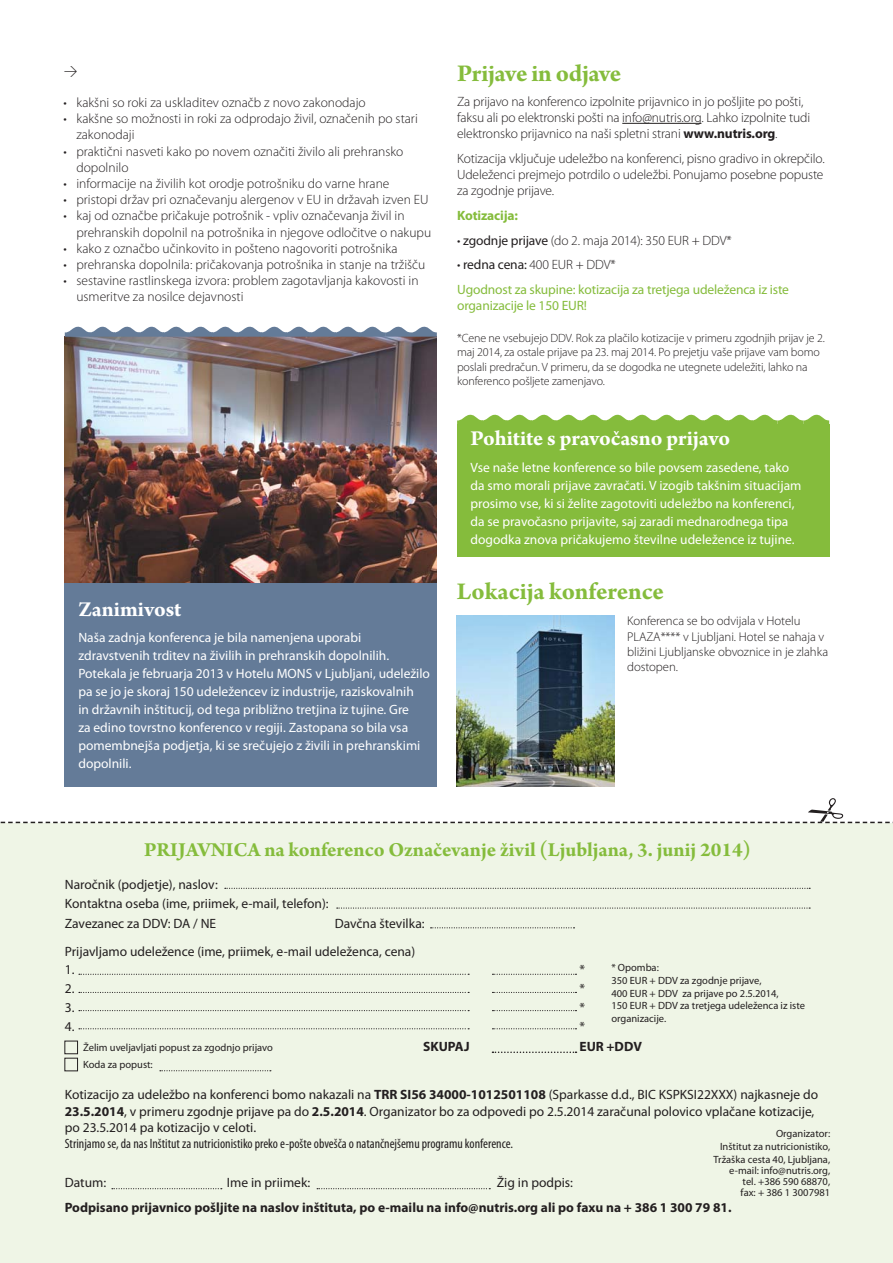
<style>
.page{position:relative;width:893px;height:1263px;background:#fff}
.page>*{position:absolute;margin:0;border:0;box-sizing:border-box;transform-origin:0 0}
.t1{font:700 25.5px "Arno Pro";letter-spacing:-.005em;color:#85bc3c}
.t2{font:700 22.5px "Arno Pro";color:#fff}
.t3{font:700 21px "Arno Pro";color:#85bc3c}
.t4{font:300 13.5px/16.2px "Myriad Pro";color:#231f20}
.t5{font:13.5px/18px "Myriad Pro";color:#fff}
.t6{font:13.5px/19.5px "Myriad Pro";color:#231f20}
.t7{font:700 13.5px "Myriad Pro";color:#231f20}
.t8{font:13.5px/24.8px "Myriad Pro";letter-spacing:-.01em;color:#85bc3c}
.t9{font:condensed 13.5px "Myriad Pro";color:#231f20}
.t10{font:700 13.5px "Myriad Pro";letter-spacing:-.01em;color:#85bc3c}
.t11{font:13.5px "AEDIN Svetla";color:#231f20}
.t12{font:300 12.75px/15.3px "Myriad Pro";letter-spacing:-.005em;color:#231f20}
.t13{font:300 12px/14.4px "Myriad Pro";letter-spacing:-.01em;color:#231f20}
.t14{font:10.5px/12.6px "Myriad Pro";color:#231f20}
.s1{font-weight:700}
.s2{font-weight:400}
.s3{font-weight:300;color:#231f20}
.s4{color:#231f20}
</style>
<div class="page">
<div style="left:65px;top:433px;width:372px;height:353px;background:#647b98"></div>
<div style="left:457px;top:424px;width:372px;height:133px;background:#85bc3c"></div>
<img style="left:65px;top:337px;width:372px;height:245px">
<svg style="left:65px;top:326px;width:372px;height:11px"></svg>
<svg style="left:457px;top:414px;width:372px;height:10px"></svg>
<img style="left:456px;top:616px;width:159px;height:170px">
<hr style="left:622px;top:123px;width:79px;height:1px;background:#231f20">
<div style="left:0;top:823px;width:893px;height:440px;background:#eff5e6"></div>
<svg style="left:112px;top:1188px;width:110px;height:1px"></svg>
<svg style="left:317px;top:1188px;width:173px;height:1px"></svg>
<svg style="left:225px;top:888px;width:585px;height:1px"></svg>
<svg style="left:337px;top:907px;width:473px;height:2px"></svg>
<svg style="left:431px;top:927px;width:143px;height:1px"></svg>
<svg style="left:160px;top:1070px;width:111px;height:1px"></svg>
<svg style="left:79px;top:974px;width:390px;height:1px"></svg>
<svg style="left:79px;top:992px;width:390px;height:1px"></svg>
<svg style="left:79px;top:1010px;width:390px;height:1px"></svg>
<svg style="left:79px;top:1028px;width:390px;height:1px"></svg>
<svg style="left:492px;top:974px;width:84px;height:1px"></svg>
<svg style="left:492px;top:992px;width:84px;height:1px"></svg>
<svg style="left:492px;top:1010px;width:84px;height:1px"></svg>
<svg style="left:492px;top:1028px;width:84px;height:1px"></svg>
<svg style="left:492px;top:1051px;width:84px;height:2px"></svg>
<div style="left:64px;top:1040px;width:14px;height:14px;border:1px solid #231f20"></div>
<div style="left:64px;top:1058px;width:14px;height:13px;border:1px solid #231f20"></div>
<svg style="left:0;top:798px;width:893px;height:25px"></svg>
<p class="t11" style="left:64px;top:65px;width:15px">&gt;</p>
<p class="t4" style="left:64px;top:96px;width:304px">• kakšni so roki za uskladitev označb z novo zakonodajo</p>
<p class="t4" style="left:76px;top:112px;width:343px;text-indent:-13px">• kakšne so možnosti in roki za odprodajo živil, označenih po stari zakonodaji</p>
<p class="t4" style="left:76px;top:144px;width:329px;text-indent:-13px">• praktični nasveti kako po novem označiti živilo ali prehransko dopolnilo</p>
<p class="t4" style="left:64px;top:177px;width:327px">• informacije na živilih kot orodje potrošniku do varne hrane</p>
<p class="t4" style="left:64px;top:193px;width:367px">• pristopi držav pri označevanju alergenov v EU in državah izven EU</p>
<p class="t4" style="left:76px;top:209px;width:356px;text-indent:-13px">• kaj od označbe pričakuje potrošnik - vpliv označevanja živil in prehranskih dopolnil na potrošnika in njegove odločitve o nakupu</p>
<p class="t4" style="left:64px;top:241px;width:335px">• kako z označbo učinkovito in pošteno nagovoriti potrošnika</p>
<p class="t4" style="left:64px;top:258px;width:363px">• prehranska dopolnila: pričakovanja potrošnika in stanje na tržišču</p>
<p class="t4" style="left:76px;top:274px;width:344px;text-indent:-13px">• sestavine rastlinskega izvora: problem zagotavljanja kakovosti in usmeritve za nosilce dejavnosti</p>
<h2 class="t2" style="left:78px;top:595px;width:104px">Zanimivost</h2>
<p class="t5" style="left:78px;top:630px;width:353px">Naša zadnja konferenca je bila namenjena uporabi zdravstvenih trditev na živilih in prehranskih dopolnilih.<br>Potekala je februarja 2013 v Hotelu MONS v Ljubljani, udeležilo pa se jo je skoraj 150 udeležencev iz industrije, raziskovalnih<br>in državnih inštitucij, od tega približno tretjina iz tujine. Gre<br>za edino tovrstno konferenco v regiji. Zastopana so bila vsa pomembnejša podjetja, ki se srečujejo z živili in prehranskimi dopolnili.</p>
<h1 class="t1" style="left:457px;top:57px;width:166px">Prijave in odjave</h1>
<p class="t4" style="left:457px;top:95px;width:355px">Za prijavo na konferenco izpolnite prijavnico in jo pošljite po pošti, faksu ali po elektronski pošti na info@nutris.org. Lahko izpolnite tudi elektronsko prijavnico na naši spletni strani <span class="s1">www.nutris.org</span>.</p>
<p class="t4" style="left:457px;top:152px;width:369px;text-align:justify">Kotizacija vključuje udeležbo na konferenci, pisno gradivo in okrepčilo.<br>Udeleženci prejmejo potrdilo o udeležbi. Ponujamo posebne popuste za zgodnje prijave.</p>
<p class="t10" style="left:457px;top:210px;width:62px">Kotizacija:</p>
<p class="t4" style="left:457px;top:233px;width:276px">• <span class="s2">zgodnje prijave</span> (do 2. maja 2014): 350 EUR + DDV*</p>
<p class="t8" style="left:457px;top:254px;width:333px"><span class="s3">•</span> <span class="s4">redna cena:</span> <span class="s3">400 EUR + DDV*<br></span>Ugodnost za skupine: kotizacija za tretjega udeleženca iz iste</p>
<p class="t8" style="left:457px;top:295px;width:131px">organizacije le 150 EUR!</p>
<p class="t13" style="left:457px;top:332px;width:369px">*Cene ne vsebujejo DDV. Rok za plačilo kotizacije v primeru zgodnjih prijav je 2. maj 2014, za ostale prijave pa 23. maj 2014. Po prejetju vaše prijave vam bomo poslali predračun. V primeru, da se dogodka ne utegnete udeležiti, lahko na konferenco pošljete zamenjavo.</p>
<h2 class="t2" style="left:471px;top:424px;width:261px">Pohitite s pravočasno prijavo</h2>
<p class="t5" style="left:471px;top:460px;width:332px">Vse naše letne konference so bile povsem zasedene, tako da smo morali prijave zavračati. V izogib takšnim situacijam prosimo vse, ki si želite zagotoviti udeležbo na konferenci, da se pravočasno prijavite, saj zaradi mednarodnega tipa dogodka znova pričakujemo številne udeležence iz tujine.</p>
<h1 class="t1" style="left:457px;top:576px;width:209px">Lokacija konference</h1>
<p class="t12" style="left:627px;top:615px;width:203px">Konferenca se bo odvijala v Hotelu<br>PLAZA**** v Ljubljani. Hotel se nahaja v bližini Ljubljanske obvoznice in je zlahka dostopen.</p>
<h3 class="t3" style="left:144px;top:837px;width:608px">PRIJAVNICA na konferenco Označevanje živil (Ljubljana, 3. junij 2014)</h3>
<p class="t6" style="left:65px;top:876px;width:265px">Naročnik (podjetje), naslov:<br>Kontaktna oseba (ime, priimek, e-mail, telefon):<br>Zavezanec za DDV: DA / NE</p>
<p class="t6" style="left:65px;top:910px;width:361px;line-height:28px;text-indent:270px">Davčna številka:<br>Prijavljamo udeležence (ime, priimek, e-mail udeleženca, cena)</p>
<p class="t6" style="left:65px;top:961px;width:11px">1.</p>
<p class="t6" style="left:579px;top:961px;width:7px">*</p>
<p class="t6" style="left:65px;top:980px;width:11px">2.</p>
<p class="t6" style="left:579px;top:980px;width:7px">*</p>
<p class="t6" style="left:65px;top:999px;width:11px">3.</p>
<p class="t6" style="left:579px;top:999px;width:7px">*</p>
<p class="t6" style="left:65px;top:1018px;width:11px">4.</p>
<p class="t6" style="left:579px;top:1018px;width:7px">*</p>
<p class="t7" style="left:423px;top:1041px;width:48px">SKUPAJ</p>
<p class="t7" style="left:579px;top:1041px;width:64px">EUR +DDV</p>
<p class="t6" style="left:65px;top:1088px;width:755px;line-height:16.2px">Kotizacijo za udeležbo na konferenci bomo nakazali na <span class="s1">TRR SI56 34000-1012501108</span> (Sparkasse d.d., BIC KSPKSI22XXX) najkasneje do<br><span class="s1">23.5.2014</span>, v primeru zgodnje prijave pa do <span class="s1">2.5.2014</span>. Organizator bo za odpovedi po 2.5.2014 zaračunal polovico vplačane kotizacije, po 23.5.2014 pa kotizacijo v celoti.</p>
<p class="t9" style="left:65px;top:1138px;width:450px">Strinjamo se, da nas Inštitut za nutricionistiko preko e-pošte obvešča o natančnejšemu programu konference.</p>
<p class="t6" style="left:65px;top:1174px;width:43px">Datum:</p>
<p class="t6" style="left:227px;top:1174px;width:85px">Ime in priimek:</p>
<p class="t6" style="left:497px;top:1174px;width:78px">Žig in podpis:</p>
<p class="t7" style="left:65px;top:1202px;width:668px">Podpisano prijavnico pošljite na naslov inštituta, po e-mailu na info@nutris.org ali po faxu na + 386 1 300 79 81.</p>
<p class="t14" style="left:611px;top:963px;width:195px">* Opomba:<br>350 EUR + DDV za zgodnje prijave,<br>400 EUR + DDV za prijave po 2.5.2014,<br>150 EUR + DDV za tretjega udeleženca iz iste organizacije.</p>
<p class="t14" style="left:83px;top:1040px;width:191px;line-height:16.8px">Želim uveljavljati popust za zgodnjo prijavo<br>Koda za popust:</p>
<p class="t14" style="left:713px;top:1128px;width:118px;text-align:right">Organizator:<br>Inštitut za nutricionistiko,<br>Tržaška cesta 40, Ljubljana,</p>
<p class="t14" style="left:741px;top:1166px;width:91px;line-height:11.2px;text-align:justify;text-indent:-11px">e-mail: info@nutris.org, tel. +386 590 68870, fax: + 386 1 3007981</p>
</div>
